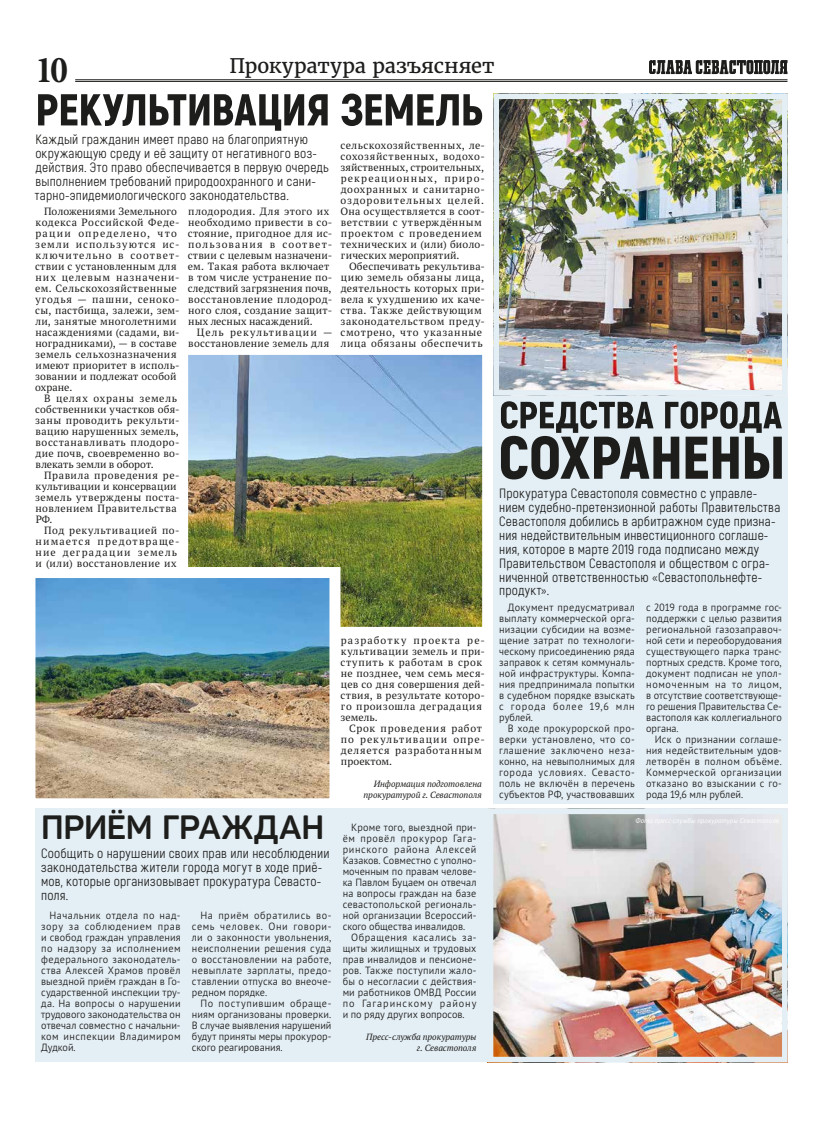
<style>
.page{position:relative;width:823px;height:1134px;background:#fff}
.page>*{position:absolute;margin:0;border:0;box-sizing:border-box;transform-origin:0 0}
.t1{font:700 condensed 38px "Minion Pro";color:#1d1d1b}
.t2{font:700 33.2px "Panton";letter-spacing:-.005em;color:#1d1d1b}
.t3{font:20px "Merriweather";color:#1d1d1b}
.t4{font:13.5px/13.9px "Akrobat";letter-spacing:.015em;color:#1d1d1b}
.t5{font:300 10.5px/11px "PT Sans Pro";letter-spacing:.01em;color:#1d1d1b;text-align:justify}
.t6{font:10.5px/11px "PT Serif Pro";letter-spacing:.04em;color:#1d1d1b}
.t7{font:10.5px/11px "PT Serif Pro";letter-spacing:.085em;color:#1d1d1b}
.t8{font:10.5px/11px "PT Serif Pro";letter-spacing:.075em;color:#1d1d1b}
.t9{font:italic 9px/11px "PT Serif Pro";letter-spacing:-.01em;color:#1d1d1b;text-align:right}
</style>
<div class="page">
<svg style="left:38px;top:94px;width:444px;height:37px"></svg>
<img style="left:494px;top:816px;width:286px;height:239px">
<div style="left:487px;top:809px;width:300px;height:253px;border:6px solid #e4eef5"></div>
<img style="left:188px;top:354px;width:295px;height:273px">
<img style="left:35px;top:561px;width:311px;height:248px">
<svg style="left:649px;top:60px;width:138px;height:14px"></svg>
<div style="left:493px;top:385px;width:294px;height:419px;background:#e4eef5"></div>
<div style="left:35px;top:809px;width:452px;height:253px;background:#e4eef5"></div>
<svg style="left:501px;top:401px;width:280px;height:78px"></svg>
<img style="left:500px;top:101px;width:280px;height:288px">
<div style="left:493px;top:94px;width:294px;height:302px;border:6px solid #e4eef5"></div>
<hr style="left:75px;top:80px;width:712px;height:1px;background:#1d1d1b">
<hr style="left:75px;top:81px;width:712px;height:1px;background:#1d1d1b">
<h1 class="t1" style="left:35px;top:47px;width:34px">10</h1>
<h3 class="t3" style="left:229px;top:54px;width:267px">Прокуратура разъясняет</h3>
<p class="t4" style="left:35px;top:133px;width:295px">Каждый гражданин имеет право на благоприятную окружающую среду и её защиту от негативного воз&shy;действия. Это право обеспечивается в первую очередь выполнением требований природоохранного и сани&shy;тарно-эпидемиологического законодательства.</p>
<p class="t6" style="left:35px;top:205px;width:146px;text-indent:9px">Положениями Земельного кодекса Российской Феде&shy;рации определено, что земли используются ис&shy;ключительно в соответ&shy;ствии с установленным для них целевым назначени&shy;ем. Сельскохозяйственные угодья — пашни, сеноко&shy;сы, пастбища, залежи, зем&shy;ли, занятые многолетними насаждениями (садами, ви&shy;ноградниками), — в составе земель сельхозназначения имеют приоритет в исполь&shy;зовании и подлежат особой охране.</p>
<p class="t6" style="left:35px;top:392px;width:146px;text-indent:9px">В целях охраны земель собственники участков обя&shy;заны проводить рекульти&shy;вацию нарушенных земель, восстанавливать плодоро&shy;дие почв, своевременно во&shy;влекать земли в оборот.</p>
<p class="t6" style="left:35px;top:469px;width:146px;text-indent:9px">Правила проведения ре&shy;культивации и консервации земель утверждены поста&shy;новлением Правительства<br>РФ.</p>
<p class="t7" style="left:36px;top:524px;width:145px;text-indent:9px">Под рекультивацией по&shy;нимается предотвраще&shy;ние деградации земель и (или) восстановление их</p>
<p class="t6" style="left:188px;top:205px;width:146px">плодородия. Для этого их необходимо привести в со&shy;стояние, пригодное для ис&shy;пользования в соответ&shy;ствии с целевым назначени&shy;ем. Такая работа включает в том числе устранение по&shy;следствий загрязнения почв, восстановление плодород&shy;ного слоя, создание защит&shy;ных лесных насаждений.</p>
<p class="t6" style="left:188px;top:326px;width:145px;text-align:right">Цель рекультивации — восстановление земель для</p>
<p class="t6" style="left:340px;top:139px;width:146px">сельскохозяйственных, ле&shy;сохозяйственных, водохо&shy;зяйственных, строительных, рекреационных, приро&shy;доохранных и санитарно&shy;оздоровительных целей.<br>Она осуществляется в соот&shy;ветствии с утверждённым проектом с проведением технических и (или) биоло&shy;гических мероприятий.</p>
<p class="t6" style="left:340px;top:260px;width:146px;text-indent:9px">Обеспечивать рекультива&shy;цию земель обязаны лица, деятельность которых при&shy;вела к ухудшению их каче&shy;ства. Также действующим законодательством преду&shy;смотрено, что указанные лица обязаны обеспечить</p>
<h2 class="t2" style="left:41px;top:806px;width:284px">ПРИЁМ ГРАЖДАН</h2>
<p class="t4" style="left:41px;top:847px;width:290px">Сообщить о нарушении своих прав или несоблюдении законодательства жители города могут в ходе приё&shy;мов, которые организовывает прокуратура Севасто&shy;поля.</p>
<p class="t5" style="left:41px;top:909px;width:141px;text-indent:9px">Начальник отдела по над&shy;зору за соблюдением прав и свобод граждан управления по надзору за исполнением федерального законодатель&shy;ства Алексей Храмов провёл выездной приём граждан в Го&shy;сударственной инспекции тру&shy;да. На вопросы о нарушении трудового законодательства он отвечал совместно с начальни&shy;ком инспекции Владимиром Дудкой.</p>
<p class="t5" style="left:192px;top:909px;width:141px;text-indent:9px">На приём обратились во&shy;семь человек. Они говори&shy;ли о законности увольнения, неисполнении решения суда о восстановлении на работе, невыплате зарплаты, предо&shy;ставлении отпуска во внеоче&shy;редном порядке.</p>
<p class="t5" style="left:192px;top:997px;width:141px;text-indent:9px">По поступившим обраще&shy;ниям организованы проверки.<br>В случае выявления нарушений будут приняты меры прокурор&shy;ского реагирования.</p>
<p class="t6" style="left:340px;top:634px;width:146px">разработку проекта ре&shy;культивации земель и при&shy;ступить к работам в срок не позднее, чем семь меся&shy;цев со дня совершения дей&shy;ствия, в результате которо&shy;го произошла деградация земель.</p>
<p class="t8" style="left:340px;top:722px;width:146px;text-indent:8px">Срок проведения работ по рекультивации опре&shy;деляется разработанным проектом.</p>
<p class="t9" style="left:363px;top:778px;width:120px">Информация подготовлена прокуратурой г. Севастополя</p>
<p class="t5" style="left:342px;top:821px;width:135px;text-indent:9px">Кроме того, выездной при&shy;ём провёл прокурор Гага&shy;ринского района Алексей Казаков. Совместно с уполно&shy;моченным по правам челове&shy;ка Павлом Буцаем он отвечал на вопросы граждан на базе севастопольской региональ&shy;ной организации Всероссий&shy;ского общества инвалидов.</p>
<p class="t5" style="left:342px;top:931px;width:135px;text-indent:9px">Обращения касались за&shy;щиты жилищных и трудовых прав инвалидов и пенсионе&shy;ров. Также поступили жало&shy;бы о несогласии с действия&shy;ми работников ОМВД России по Гагаринскому району и по ряду других вопросов.</p>
<p class="t9" style="left:366px;top:1031px;width:112px">Пресс-служба прокуратуры г. Севастополя</p>
<p class="t4" style="left:499px;top:486px;width:282px">Прокуратура Севастополя совместно с управле&shy;нием судебно-претензионной работы Правительства Севастополя добились в арбитражном суде призна&shy;ния недействительным инвестиционного соглаше&shy;ния, которое в марте 2019 года подписано между Правительством Севастополя и обществом с огра&shy;ниченной ответственностью «Севастопольнефте&shy;продукт».</p>
<p class="t5" style="left:499px;top:601px;width:137px;text-indent:9px">Документ предусматривал выплату коммерческой орга&shy;низации субсидии на возме&shy;щение затрат по технологи&shy;ческому присоединению ряда заправок к сетям коммуналь&shy;ной инфраструктуры. Компа&shy;ния предпринимала попытки в судебном порядке взыскать с города более 19,6 млн рублей.</p>
<p class="t5" style="left:499px;top:722px;width:137px;text-indent:9px">В ходе прокурорской про&shy;верки установлено, что со&shy;глашение заключено неза&shy;конно, на невыполнимых для города условиях. Севасто&shy;поль не включён в перечень субъектов РФ, участвовавших</p>
<p class="t5" style="left:645px;top:601px;width:137px">с 2019 года в программе гос&shy;поддержки с целью развития региональной газозаправоч&shy;ной сети и переоборудования существующего парка транс&shy;портных средств. Кроме того, документ подписан не упол&shy;номоченным на то лицом, в отсутствие соответствующе&shy;го решения Правительства Се&shy;вастополя как коллегиального органа.</p>
<p class="t5" style="left:645px;top:733px;width:137px;text-indent:9px">Иск о признании соглаше&shy;ния недействительным удов&shy;летворён в полном объёме.<br>Коммерческой организации отказано во взыскании с го&shy;рода 19,6 млн рублей.</p>
</div>
